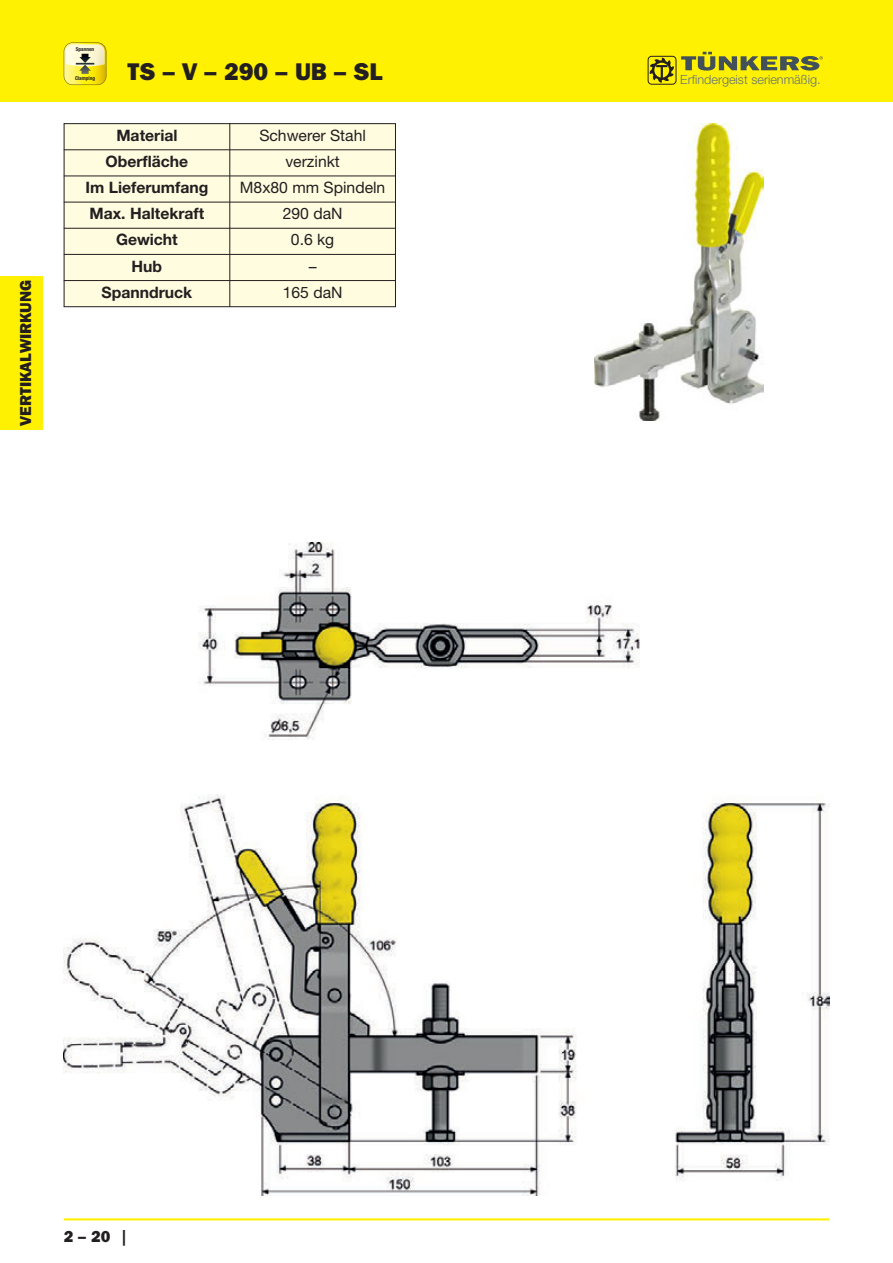
<style>
.page{position:relative;width:893px;height:1263px;background:#fff}
.page>*{position:absolute;margin:0;border:0;box-sizing:border-box;transform-origin:0 0}
.t1{font:800 24px "Franklin Gothic IT Cby BT";color:#231f20}
.t2{font:700 15.75px "Helvetica Neue";color:#231f20}
.t3{font:15.75px "Helvetica Neue";color:#231f20}
.t4{font:800 15.75px "Franklin Gothic IT Cby BT";color:#231f20}
.t5{font:300 12.6px "Helvetica Neue LT Pro";color:#63737b}
.t6{font:700 condensed 5.25px "Helvetica Neue";color:#231f20}
</style>
<div class="page">
<div style="left:0;top:0;width:893px;height:102px;background:#fff101"></div>
<img style="left:64px;top:543px;width:765px;height:652px">
<img style="left:594px;top:123px;width:169px;height:298px">
<div style="left:64px;top:123px;width:166px;height:27px;background:#fffce0"></div>
<div style="left:230px;top:123px;width:166px;height:27px;background:#fffce0"></div>
<div style="left:64px;top:150px;width:166px;height:26px;background:#fffce0"></div>
<div style="left:230px;top:150px;width:166px;height:26px;background:#fffce0"></div>
<div style="left:64px;top:176px;width:166px;height:26px;background:#fffce0"></div>
<div style="left:230px;top:176px;width:166px;height:26px;background:#fffce0"></div>
<div style="left:64px;top:202px;width:166px;height:26px;background:#fffce0"></div>
<div style="left:230px;top:202px;width:166px;height:26px;background:#fffce0"></div>
<div style="left:64px;top:228px;width:166px;height:26px;background:#fffce0"></div>
<div style="left:230px;top:228px;width:166px;height:26px;background:#fffce0"></div>
<div style="left:64px;top:254px;width:166px;height:27px;background:#fffce0"></div>
<div style="left:230px;top:254px;width:166px;height:27px;background:#fffce0"></div>
<div style="left:64px;top:281px;width:166px;height:26px;background:#fffce0"></div>
<div style="left:230px;top:281px;width:166px;height:26px;background:#fffce0"></div>
<hr style="left:64px;top:123px;width:1px;height:184px;background:#231f20">
<hr style="left:229px;top:123px;width:1px;height:184px;background:#231f20">
<hr style="left:395px;top:123px;width:1px;height:184px;background:#231f20">
<hr style="left:64px;top:123px;width:332px;height:1px;background:#231f20">
<hr style="left:64px;top:149px;width:332px;height:1px;background:#231f20">
<hr style="left:64px;top:176px;width:332px;height:1px;background:#231f20">
<hr style="left:64px;top:202px;width:332px;height:1px;background:#231f20">
<hr style="left:64px;top:228px;width:332px;height:1px;background:#231f20">
<hr style="left:64px;top:254px;width:332px;height:1px;background:#231f20">
<hr style="left:64px;top:280px;width:332px;height:1px;background:#231f20">
<hr style="left:64px;top:306px;width:332px;height:1px;background:#231f20">
<hr style="left:64px;top:1218px;width:765px;height:2px;background:#fff101">
<svg style="left:64px;top:43px;width:42px;height:42px;background:#e5db73"></svg>
<div style="left:0;top:276px;width:43px;height:153px;background:#fff101"></div>
<div style="left:648px;top:56px;width:28px;height:28px;border:1px solid #231f20;border-radius:4px"></div>
<svg style="left:650px;top:58px;width:24px;height:25px"></svg>
<svg style="left:681px;top:52px;width:142px;height:19px"></svg>
<p class="t4" style="left:20px;top:426px;width:147px;rotate:-90deg">VERTIKALWIRKUNG</p>
<p class="t6" style="left:76px;top:44px;width:20px">Spannen</p>
<p class="t6" style="left:75px;top:74px;width:21px">Clamping</p>
<h1 class="t1" style="left:128px;top:64px;width:256px">TS – V – 290 – UB – SL</h1>
<p class="t2" style="left:116px;top:130px;width:63px">Material</p>
<p class="t3" style="left:259px;top:130px;width:108px">Schwerer Stahl</p>
<p class="t2" style="left:106px;top:156px;width:84px">Oberfläche</p>
<p class="t3" style="left:285px;top:156px;width:56px">verzinkt</p>
<p class="t2" style="left:85px;top:182px;width:124px">Im Lieferumfang</p>
<p class="t3" style="left:240px;top:182px;width:147px">M8x80 mm Spindeln</p>
<p class="t2" style="left:90px;top:208px;width:116px">Max. Haltekraft</p>
<p class="t3" style="left:283px;top:208px;width:61px">290 daN</p>
<p class="t2" style="left:116px;top:234px;width:63px">Gewicht</p>
<p class="t3" style="left:291px;top:234px;width:45px">0.6 kg</p>
<p class="t2" style="left:132px;top:260px;width:32px">Hub</p>
<p class="t3" style="left:309px;top:260px;width:9px">–</p>
<p class="t2" style="left:102px;top:286px;width:92px">Spanndruck</p>
<p class="t3" style="left:283px;top:286px;width:61px">165 daN</p>
<p class="t5" style="left:680px;top:75px;width:142px">Erfindergeist serienmäßig.</p>
<p class="t4" style="left:64px;top:1231px;width:66px">2 –20 |</p>
</div>
